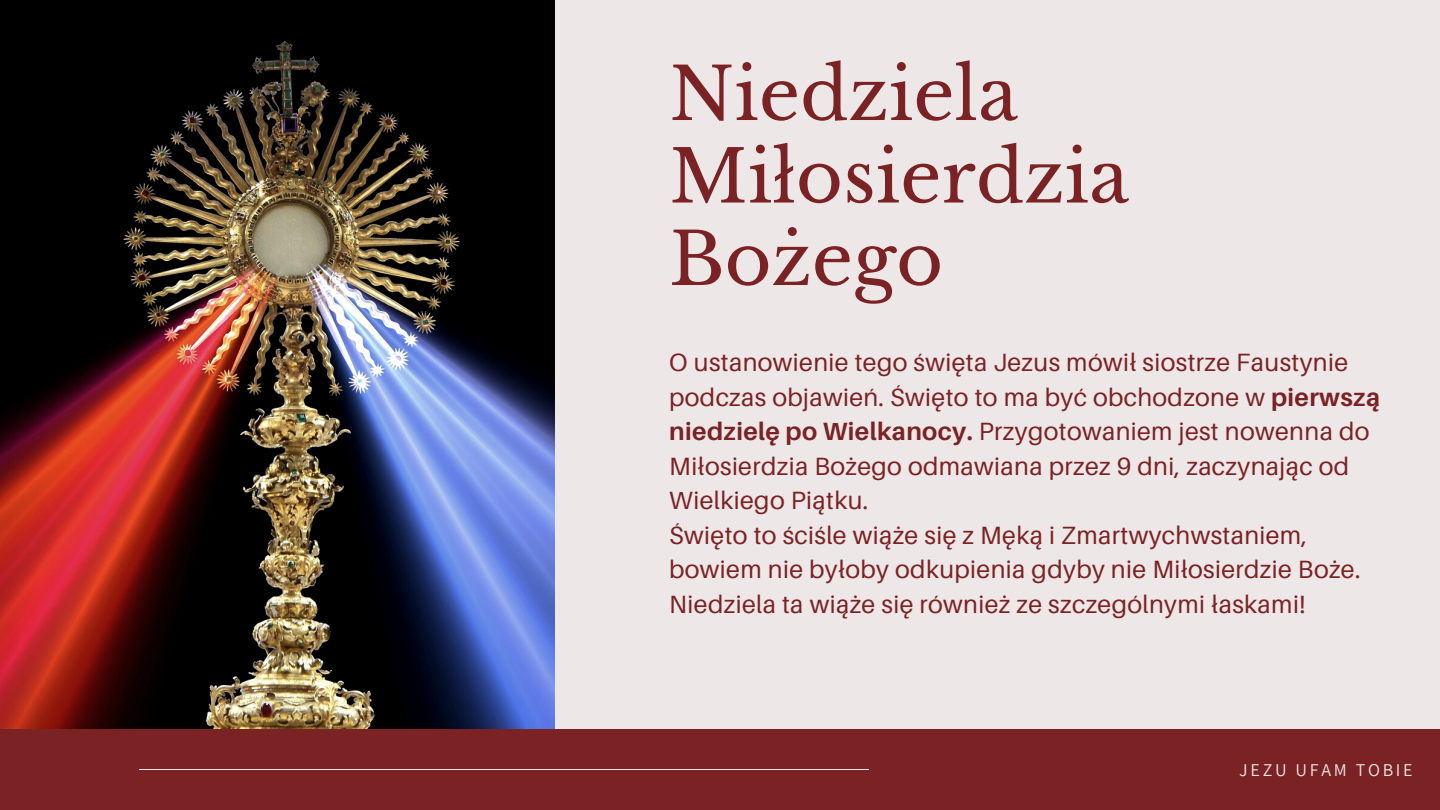
<style>
.page{position:relative;width:1440px;height:810px;background:#ede8e7}
.page>*{position:absolute;margin:0;border:0;box-sizing:border-box;transform-origin:0 0}
.t1{font:72px/82.5px "Libre Baskerville";color:#7b2225}
.t2{font:25px/34.5px "Aileron";letter-spacing:.015em;color:#7b2225}
.t3{font:18px "Assistant";letter-spacing:.15em;color:#ede8e7}
.s1{font-weight:700}
</style>
<div class="page">
<img style="left:0;top:0;width:554px;height:729px">
<div style="left:0;top:729px;width:1440px;height:81px;background:#7b2225"></div>
<hr style="left:140px;top:769px;width:729px;height:1px;background:#ede8e7">
<h1 class="t1" style="left:669px;top:54px;width:461px">Niedziela<br>Miłosierdzia<br>Bożego</h1>
<p class="t2" style="left:669px;top:345px;width:712px">O ustanowienie tego święta Jezus mówił siostrze Faustynie podczas objawień. Święto to ma być obchodzone w <span class="s1">pierwszą niedzielę po Wielkanocy.</span> Przygotowaniem jest nowenna do Miłosierdzia Bożego odmawiana przez 9 dni, zaczynając od Wielkiego Piątku.<br>Święto to ściśle wiąże się z Męką i Zmartwychwstaniem, bowiem nie byłoby odkupienia gdyby nie Miłosierdzie Boże.<br>Niedziela ta wiąże się również ze szczególnymi łaskami!</p>
<p class="t3" style="left:1239px;top:757px;width:175px">JEZU UFAM TOBIE</p>
</div>
